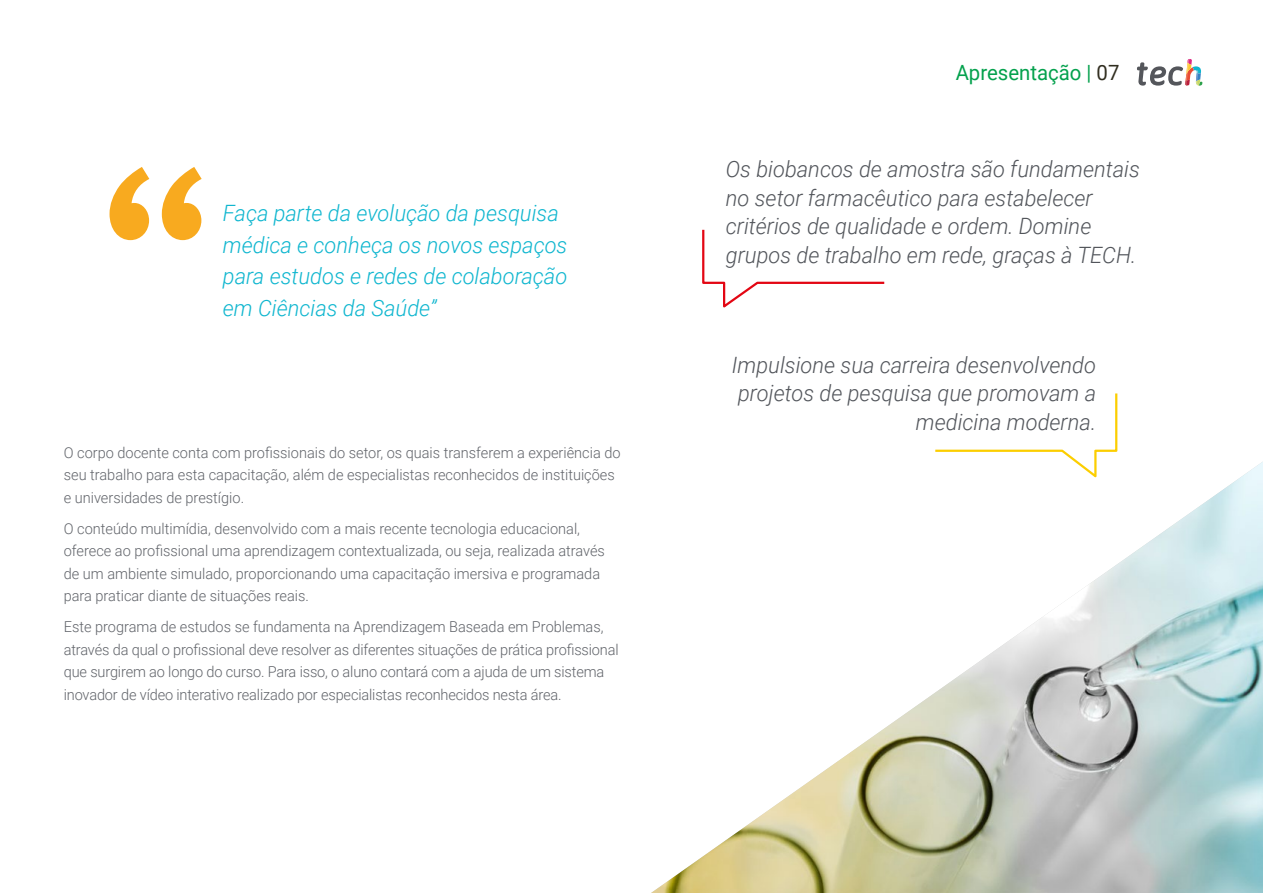
<style>
.page{position:relative;width:1263px;height:893px;background:#fff}
.page>*{position:absolute;margin:0;border:0;box-sizing:border-box;transform-origin:0 0}
.t1{font:italic 300 22.5px/28.5px "Roboto";color:#52555b;text-align:right}
.t2{font:italic 300 22.5px/31.5px "Roboto";color:#0fb6cf}
.t3{font:21px "Roboto";color:#04a14d}
.t4{font:300 15px/22.5px "Roboto";color:#61646a}
.s1{color:#312e20}
</style>
<div class="page">
<img style="left:651px;top:461px;width:612px;height:432px">
<svg style="left:110px;top:167px;width:92px;height:73px"></svg>
<svg style="left:933px;top:393px;width:185px;height:88px"></svg>
<svg style="left:702px;top:229px;width:183px;height:79px"></svg>
<svg style="left:1137px;top:59px;width:65px;height:27px"></svg>
<h1 class="t2" style="left:223px;top:197px;width:346px">Faça parte da evolução da pesquisa médica e conheça os novos espaços para estudos e redes de colaboração em Ciências da Saúde”</h1>
<p class="t4" style="left:64px;top:441px;width:558px">O corpo docente conta com profissionais do setor, os quais transferem a experiência do seu trabalho para esta capacitação, além de especialistas reconhecidos de instituições e universidades de prestígio.</p>
<p class="t4" style="left:64px;top:517px;width:543px">O conteúdo multimídia, desenvolvido com a mais recente tecnologia educacional, oferece ao profissional uma aprendizagem contextualizada, ou seja, realizada através de um ambiente simulado, proporcionando uma capacitação imersiva e programada para praticar diante de situações reais.</p>
<p class="t4" style="left:64px;top:615px;width:556px">Este programa de estudos se fundamenta na Aprendizagem Baseada em Problemas, através da qual o profissional deve resolver as diferentes situações de prática profissional que surgirem ao longo do curso. Para isso, o aluno contará com a ajuda de um sistema inovador de vídeo interativo realizado por especialistas reconhecidos nesta área.</p>
<h2 class="t3" style="left:956px;top:57px;width:165px">Apresentação | <span class="s1">07</span></h2>
<h1 class="t1" style="left:726px;top:154px;width:415px;text-align:left">Os biobancos de amostra são fundamentais no setor farmacêutico para estabelecer critérios de qualidade e ordem. Domine grupos de trabalho em rede, graças à TECH.</h1>
<h1 class="t1" style="left:732px;top:349px;width:366px">Impulsione sua carreira desenvolvendo projetos de pesquisa que promovam a medicina moderna.</h1>
</div>
